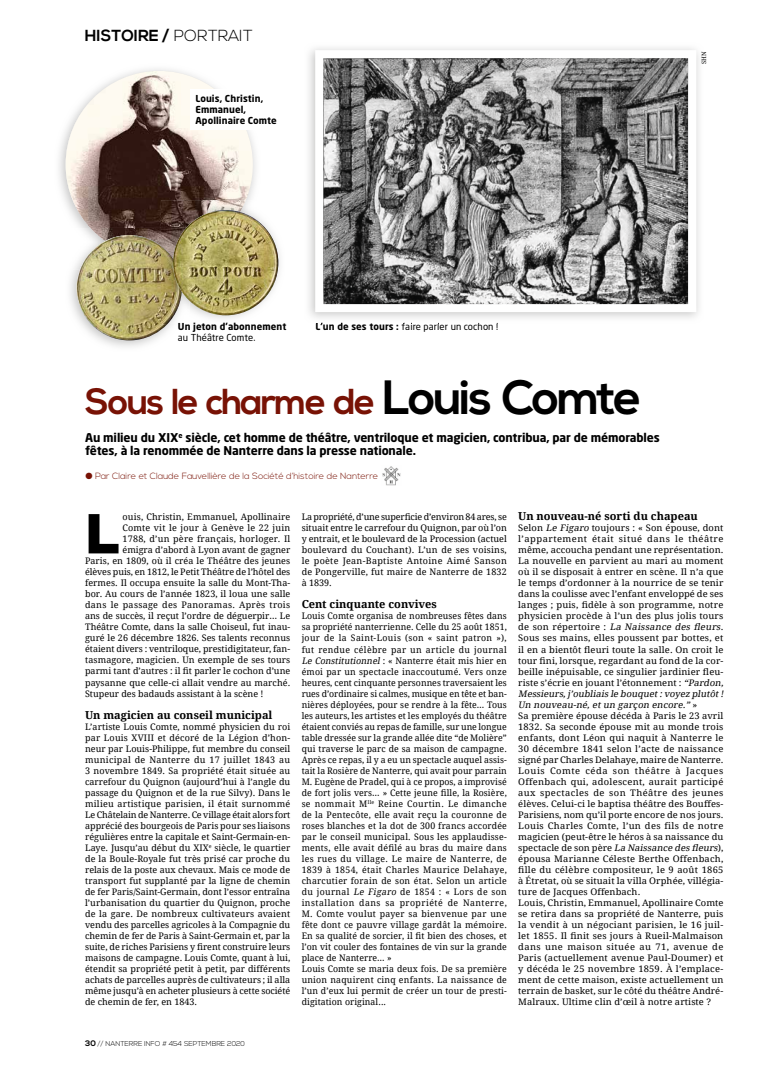
<style>
.page{position:relative;width:766px;height:1078px;background:#fff}
.page>*{position:absolute;margin:0;border:0;box-sizing:border-box;transform-origin:0 0}
.t1{font:900 56.1px "Gotham";color:#000}
.t2{font:700 36px "Nexa";letter-spacing:-.05em;color:#781205}
.t3{font:700 16px "Nexa";color:#000}
.t4{font:700 12px/13px "Neo Sans Pro";letter-spacing:-.01em;color:#000}
.t5{font:700 11px "Droid Serif";color:#000}
.t6{font:700 9.5px/11px "Neo Sans Pro";letter-spacing:.01em;color:#000}
.t7{font:9.5px "Neo Sans Pro";letter-spacing:.01em;color:#000}
.t8{font:9px/11px "Droid Serif";letter-spacing:.01em;color:#000;text-align:justify}
.t9{font:9px/11px "Droid Serif";letter-spacing:.01em;color:#000;scale:1.04 1}
.t10{font:300 9px "Nexa";color:#781205}
.t11{font:9px "Droid Serif";letter-spacing:.035em;color:#000}
.t12{font:300 7px "Nexa";color:#000}
.t13{font:6px "Droid Serif";color:#000}
.s1{font-weight:300}
.s2{font-weight:700}
.s3{font-size:48px;color:#000}
.s4{font-style:italic}
.s5{font-weight:700;font-size:8px}
</style>
<div class="page">
<img style="left:59px;top:69px;width:197px;height:159px">
<svg style="left:66px;top:71px;width:187px;height:187px"></svg>
<svg style="left:66px;top:164px;width:1px;height:16px"></svg>
<img style="left:382px;top:466px;width:19px;height:19px">
<svg style="left:315px;top:50px;width:375px;height:262px;background:#898989"></svg>
<img style="left:70px;top:270px;width:103px;height:77px">
<img style="left:75px;top:228px;width:22px;height:42px">
<img style="left:90px;top:228px;width:71px;height:18px">
<svg style="left:77px;top:235px;width:105px;height:105px;background:#b4a86f"></svg>
<img style="left:189px;top:220px;width:91px;height:99px">
<img style="left:246px;top:200px;width:14px;height:22px">
<img style="left:161px;top:200px;width:85px;height:28px">
<img style="left:182px;top:293px;width:7px;height:14px">
<img style="left:161px;top:228px;width:24px;height:18px">
<img style="left:161px;top:246px;width:21px;height:78px">
<img style="left:173px;top:210px;width:105px;height:105px;border-radius:53px">
<div style="left:190px;top:89px;width:92px;height:40px;background:#fff"></div>
<h3 class="t3" style="left:85px;top:27px;width:169px">HISTOIRE / <span class="s1">PORTRAIT</span></h3>
<p class="t6" style="left:195px;top:92px;width:83px">Louis, Christin,<br>Emmanuel,<br>Apollinaire Comte</p>
<p class="t13" style="left:700px;top:64px;width:14px;rotate:-90deg">SHN</p>
<p class="t6" style="left:178px;top:321px;width:110px">Un jeton d’abonnement</p>
<p class="t7" style="left:178px;top:331px;width:79px">au Théâtre Comte.</p>
<p class="t7" style="left:315px;top:320px;width:184px"><span class="s2">L’un de ses tours :</span> faire parler un cochon !</p>
<h2 class="t2" style="left:85px;top:381px;width:557px">Sous le charme de <span class="s3">Louis Comte</span></h2>
<h3 class="t4" style="left:85px;top:430px;width:576px">Au milieu du XIX<sup>e</sup> siècle, cet homme de théâtre, ventriloque et magicien, contribua, par de mémorables fêtes, à la renommée de Nanterre dans la presse nationale.</h3>
<p class="t10" style="left:86px;top:470px;width:294px">● Par Claire et Claude Fauvellière de la Société d’histoire de Nanterre</p>
<h1 class="t1" style="left:85px;top:494px;width:36px">L</h1>
<p class="t8" style="left:122px;top:511px;width:169px">ouis, Christin, Emmanuel, Apollinaire</p>
<p class="t8" style="left:301px;top:511px;width:207px">La propriété, d’une superficie d’environ 84 ares, se situait entre le carrefour du Quignon, par où l’on y entrait, et le boulevard de la Procession (actuel boulevard du Couchant). L’un de ses voisins, le poète Jean-Baptiste Antoine Aimé Sanson de Pongerville, fut maire de Nanterre de 1832 à 1839.</p>
<p class="t5" style="left:301px;top:597px;width:137px">Cent cinquante convives</p>
<p class="t8" style="left:301px;top:610px;width:207px;text-align:left">Louis Comte organisa de nombreuses fêtes dans sa propriété nanterrienne. Celle du 25 août 1851, jour de la Saint-Louis (son « saint patron »), fut rendue célèbre par un article du journal <span class="s4">Le Constitutionnel</span> : « Nanterre était mis hier en émoi par un spectacle inaccoutumé. Vers onze heures, cent cinquante personnes traversaient les rues d’ordinaire si calmes, musique en tête et ban&shy;nières déployées, pour se rendre à la fête… Tous les auteurs, les artistes et les employés du théâtre étaient conviés au repas de famille, sur une longue table dressée sur la grande allée dite “de Molière” qui traverse le parc de sa maison de campagne.<br>Après ce repas, il y a eu un spectacle auquel assis&shy;tait la Rosière de Nanterre, qui avait pour parrain M. Eugène de Pradel, qui à ce propos, a improvisé de fort jolis vers… » Cette jeune fille, la Rosière, se nommait M<sup>lle</sup> Reine Courtin. Le dimanche de la Pentecôte, elle avait reçu la couronne de roses blanches et la dot de 300 francs accordée par le conseil municipal. Sous les applaudisse&shy;ments, elle avait défilé au bras du maire dans les rues du village. Le maire de Nanterre, de 1839 à 1854, était Charles Maurice Delahaye, charcutier forain de son état. Selon un article du journal <span class="s4">Le Figaro</span> de 1854 : « Lors de son installation dans sa propriété de Nanterre, M. Comte voulut payer sa bienvenue par une fête dont ce pauvre village gardât la mémoire.<br>En sa qualité de sorcier, il fit bien des choses, et l’on vit couler des fontaines de vin sur la grande place de Nanterre… »<br>Louis Comte se maria deux fois. De sa première union naquirent cinq enfants. La naissance de l’un d’eux lui permit de créer un tour de presti&shy;digitation original...</p>
<p class="t8" style="left:122px;top:522px;width:169px">Comte vit le jour à Genève le 22 juin</p>
<p class="t8" style="left:122px;top:533px;width:169px">1788, d’un père français, horloger. Il</p>
<p class="t8" style="left:122px;top:544px;width:169px">émigra d’abord à Lyon avant de gagner</p>
<p class="t8" style="left:85px;top:555px;width:206px">Paris, en 1809, où il créa le Théâtre des jeunes</p>
<p class="t8" style="left:85px;top:566px;width:207px">élèves puis, en 1812, le Petit Théâtre de l’hôtel des</p>
<p class="t8" style="left:85px;top:577px;width:207px">fermes. Il occupa ensuite la salle du Mont-Tha-</p>
<p class="t8" style="left:85px;top:588px;width:207px">bor. Au cours de l’année 1823, il loua une salle</p>
<p class="t11" style="left:85px;top:599px;width:206px">dans le passage des Panoramas. Après trois</p>
<p class="t8" style="left:85px;top:610px;width:207px">ans de succès, il reçut l’ordre de déguerpir… Le</p>
<p class="t8" style="left:85px;top:621px;width:207px">Théâtre Comte, dans la salle Choiseul, fut inau-</p>
<p class="t8" style="left:85px;top:632px;width:206px">guré le 26 décembre 1826. Ses talents reconnus</p>
<p class="t8" style="left:85px;top:643px;width:206px">étaient divers : ventriloque, prestidigitateur, fan-</p>
<p class="t8" style="left:85px;top:654px;width:207px">tasmagore, magicien. Un exemple de ses tours</p>
<p class="t8" style="left:85px;top:665px;width:207px">parmi tant d’autres : il fit parler le cochon d’une</p>
<p class="t8" style="left:85px;top:676px;width:207px">paysanne que celle-ci allait vendre au marché.</p>
<p class="t8" style="left:85px;top:687px;width:180px">Stupeur des badauds assistant à la scène !</p>
<p class="t5" style="left:85px;top:707px;width:189px">Un magicien au conseil municipal</p>
<p class="t8" style="left:85px;top:720px;width:207px">L’artiste Louis Comte, nommé physicien du roi par Louis XVIII et décoré de la Légion d’hon&shy;neur par Louis-Philippe, fut membre du conseil municipal de Nanterre du 17 juillet 1843 au 3 novembre 1849. Sa propriété était située au carrefour du Quignon (aujourd’hui à l’angle du passage du Quignon et de la rue Silvy). Dans le milieu artistique parisien, il était surnommé Le Châtelain de Nanterre. Ce village était alors fort apprécié des bourgeois de Paris pour ses liaisons régulières entre la capitale et Saint-Germain-en-Laye. Jusqu’au début du XIX<sup>e</sup> siècle, le quartier de la Boule-Royale fut très prisé car proche du relais de la poste aux chevaux. Mais ce mode de transport fut supplanté par la ligne de chemin de fer Paris/Saint-Germain, dont l’essor entraîna l’urbanisation du quartier du Quignon, proche de la gare. De nombreux cultivateurs avaient vendu des parcelles agricoles à la Compagnie du chemin de fer de Paris à Saint-Germain et, par la suite, de riches Parisiens y firent construire leurs maisons de campagne. Louis Comte, quant à lui, étendit sa propriété petit à petit, par différents achats de parcelles auprès de cultivateurs ; il alla même jusqu’à en acheter plusieurs à cette société de chemin de fer, en 1843.</p>
<p class="t5" style="left:518px;top:509px;width:181px">Un nouveau-né sorti du chapeau</p>
<p class="t9" style="left:518px;top:522px;width:201px">Selon <span class="s4">Le Figaro</span> toujours : « Son épouse, dont l’appartement était situé dans le théâtre même, accoucha pendant une représentation.<br>La nouvelle en parvient au mari au moment où il se disposait à entrer en scène. Il n’a que le temps d’ordonner à la nourrice de se tenir dans la coulisse avec l’enfant enveloppé de ses langes ; puis, fidèle à son programme, notre physicien procède à l’un des plus jolis tours d e s o n r é p e r t o i r e : <span class="s4">La Naissance des fleurs</span>.<br>Sous ses mains, elles poussent par bottes, et il en a bientôt fleuri toute la salle. On croit le tour fini, lorsque, regardant au fond de la cor&shy;beille inépuisable, ce singulier jardinier fleu&shy;riste s’écrie en jouant l’étonnement : <span class="s4">“Pardon, Messieurs,j ’oubliais le bouquet:voyez plutôt!<br>Un nouveau-né, et un garçon encore.”</span> »<br>Sa première épouse décéda à Paris le 23 avril 1832. Sa seconde épouse mit au monde trois enfants, dont Léon qui naquit à Nanterre le 30 décembre 1841 selon l’acte de naissance signé par Charles Delahaye, maire de Nanterre.<br>Louis Comte céda son théâtre à Jacques Offenbach qui, adolescent, aurait participé aux spectacles de son Théâtre des jeunes élèves. Celui-ci le baptisa théâtre des Bouffes-Parisiens, nom qu’il porte encore de nos jours.<br>Louis Charles Comte, l’un des fils de notre magicien (peut-être le héros à sa naissance du spectacle de son père <span class="s4">La Naissance des fleurs</span>), épousa Marianne Céleste Berthe Offenbach, fille du célèbre compositeur, le 9 août 1865 à Étretat, où se situait la villa Orphée, villégia&shy;ture de Jacques Offenbach.<br>Louis, Christin, Emmanuel, Apollinaire Comte se retira dans sa propriété de Nanterre, puis la vendit à un négociant parisien, le 16 juil&shy;let 1855. Il finit ses jours à Rueil-Malmaison dans une maison située au 71, avenue de Paris (actuellement avenue Paul-Doumer) et y décéda le 25 novembre 1859. À l’emplace&shy;ment de cette maison, existe actuellement un terrain de basket, sur le côté du théâtre André-Malraux. Ultime clin d’œil à notre artiste ?</p>
<p class="t12" style="left:85px;top:1038px;width:161px"><span class="s5">30</span> // NANTERRE INFO # 454 SEPTEMBRE 2020</p>
</div>
